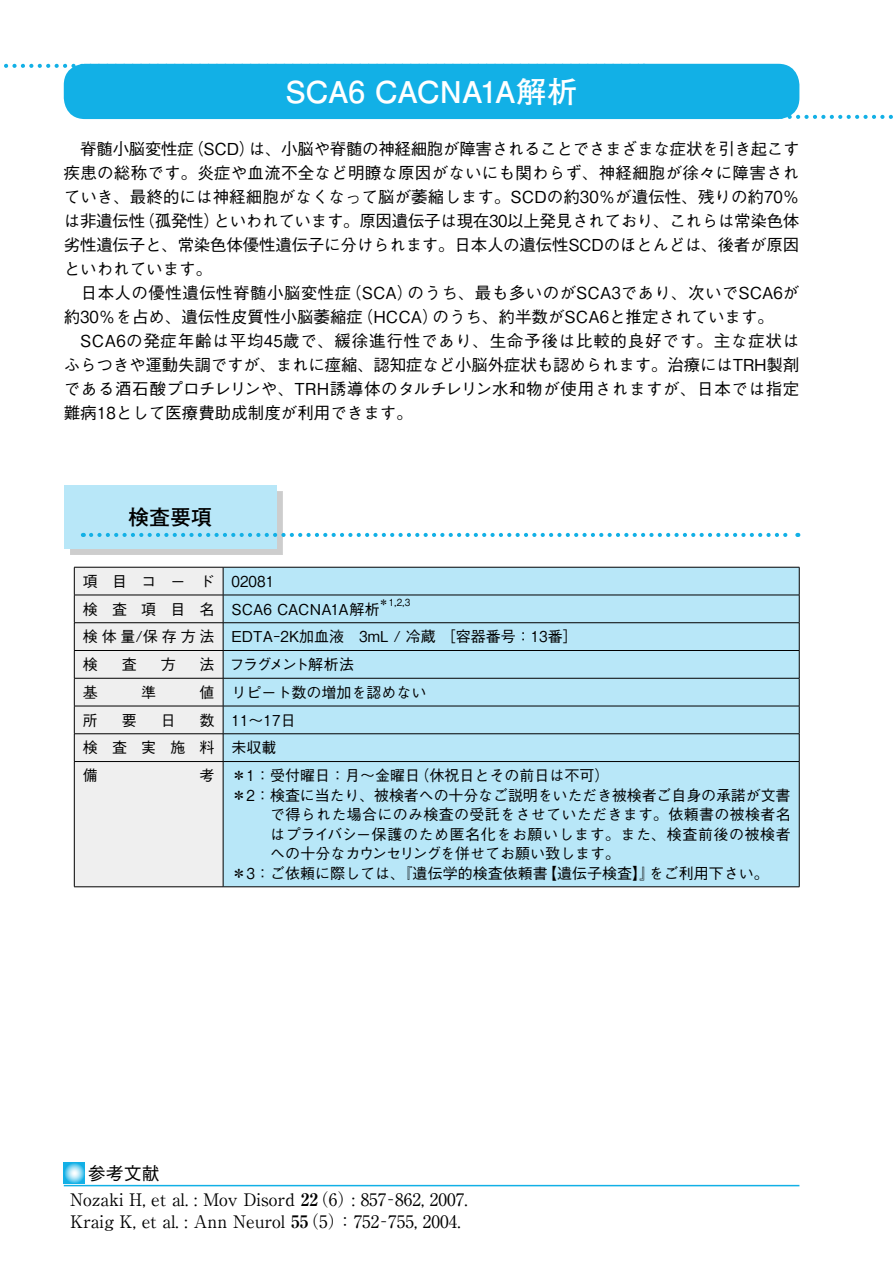
<style>
.page{position:relative;width:893px;height:1263px;background:#fff}
.page>*{position:absolute;margin:0;border:0;box-sizing:border-box;transform-origin:0 0}
.t1{font:700 30px "Futo Go B101 Pro";letter-spacing:-.01em;color:#fff}
.t2{font:700 21px "Futo Go B101 Pro";color:#000}
.t3{font:500 18px "Gothic BBB Pro";color:#000}
.t4{font:17.25px/22.5px "Ryumin Pro";color:#000}
.t5{font:500 16.5px/24px "Gothic BBB Pro";color:#000}
.t6{font:500 15px/27.8px "Gothic BBB Pro";color:#000}
.t7{font:500 15px "Gothic BBB Pro";letter-spacing:.02em;color:#000}
.t8{font:500 15px "Gothic BBB Pro";letter-spacing:.04em;color:#000}
.t9{font:500 15px "Gothic BBB Pro";letter-spacing:-.09em;color:#000}
.t10{font:500 9.75px "Gothic BBB Pro";color:#000}
.s1{font-weight:700}
</style>
<div class="page">
<div style="left:75px;top:568px;width:148px;height:318px;background:#efefef"></div>
<div style="left:224px;top:568px;width:575px;height:318px;background:#b8e7f8"></div>
<hr style="left:74px;top:567px;width:149px;height:1px;background:#000">
<hr style="left:223px;top:567px;width:576px;height:1px;background:#000">
<hr style="left:74px;top:595px;width:149px;height:1px;background:#000">
<hr style="left:223px;top:595px;width:576px;height:1px;background:#000">
<hr style="left:74px;top:622px;width:149px;height:1px;background:#000">
<hr style="left:223px;top:622px;width:576px;height:1px;background:#000">
<hr style="left:74px;top:650px;width:149px;height:1px;background:#000">
<hr style="left:223px;top:650px;width:576px;height:1px;background:#000">
<hr style="left:74px;top:733px;width:149px;height:1px;background:#000">
<hr style="left:223px;top:733px;width:576px;height:1px;background:#000">
<hr style="left:74px;top:761px;width:149px;height:1px;background:#000">
<hr style="left:74px;top:762px;width:1px;height:125px;background:#000">
<hr style="left:223px;top:761px;width:576px;height:1px;background:#000">
<hr style="left:799px;top:762px;width:1px;height:125px;background:#000">
<hr style="left:74px;top:886px;width:149px;height:1px;background:#000">
<hr style="left:223px;top:762px;width:1px;height:125px;background:#000">
<hr style="left:223px;top:886px;width:576px;height:1px;background:#000">
<hr style="left:74px;top:678px;width:149px;height:1px;background:#000">
<svg style="left:74px;top:567px;width:1px;height:194px"></svg>
<hr style="left:74px;top:706px;width:149px;height:1px;background:#000">
<hr style="left:223px;top:678px;width:576px;height:1px;background:#000">
<svg style="left:223px;top:567px;width:1px;height:194px"></svg>
<svg style="left:799px;top:567px;width:1px;height:194px"></svg>
<hr style="left:223px;top:706px;width:576px;height:1px;background:#000">
<div style="left:64px;top:64px;width:735px;height:55px;background:#12b0e6;border-radius:21px"></div>
<svg style="left:4px;top:64px;width:77px;height:4px"></svg>
<svg style="left:782px;top:115px;width:111px;height:4px"></svg>
<div style="left:70px;top:491px;width:213px;height:64px;background:#000;opacity:.2"></div>
<div style="left:64px;top:485px;width:212px;height:63px;background:#b8e7f8"></div>
<svg style="left:91px;top:533px;width:707px;height:4px"></svg>
<svg style="left:64px;top:1162px;width:20px;height:21px"></svg>
<hr style="left:64px;top:1185px;width:735px;height:1px;background:#12b0e6">
<h1 class="t1" style="left:285px;top:67px;width:293px">SCA6 CACNA1A解析</h1>
<p class="t5" style="left:64px;top:135px;width:737px">　脊髄小脳変性症（SCD）は、小脳や脊髄の神経細胞が障害されることでさまざまな症状を引き起こす疾患の総称です。炎症や血流不全など明瞭な原因がないにも関わらず、神経細胞が徐々に障害されていき、最終的には神経細胞がなくなって脳が萎縮します。SCDの約30％が遺伝性、残りの約70％は非遺伝性（孤発性）といわれています。原因遺伝子は現在30以上発見されており、これらは常染色体劣性遺伝子と、常染色体優性遺伝子に分けられます。日本人の遺伝性SCDのほとんどは、後者が原因といわれています。<br>　日本人の優性遺伝性脊髄小脳変性症（SCA）のうち、最も多いのがSCA3であり、次いでSCA6が約30％を占め、遺伝性皮質性小脳萎縮症（HCCA）のうち、約半数がSCA6と推定されています。　SCA6の発症年齢は平均45歳で、緩徐進行性であり、生命予後は比較的良好です。主な症状はふらつきや運動失調ですが、まれに痙縮、認知症など小脳外症状も認められます。治療にはTRH製剤である酒石酸プロチレリンや、TRH誘導体のタルチレリン水和物が使用されますが、日本では指定難病18として医療費助成制度が利用できます。</p>
<p class="t2" style="left:128px;top:500px;width:85px">検査要項</p>
<p class="t6" style="left:83px;top:565px;width:299px">項目コード 02081<br>検 査 項 目 名 SCA6 CACNA1A解析</p>
<p class="t10" style="left:379px;top:594px;width:33px">＊1,2,3</p>
<p class="t6" style="left:83px;top:621px;width:496px">検体量/保存方法 EDTA－2K加血液　3mL / 冷蔵　［容器番号：13番］検</p>
<p class="t6" style="left:122px;top:649px;width:16px">査</p>
<p class="t6" style="left:161px;top:649px;width:16px">方</p>
<p class="t9" style="left:200px;top:652px;width:156px">法 フラグメント解析法</p>
<p class="t6" style="left:83px;top:676px;width:16px">基</p>
<p class="t6" style="left:141px;top:676px;width:16px">準</p>
<p class="t6" style="left:200px;top:676px;width:228px">値 リピート数の増加を認めない</p>
<p class="t6" style="left:83px;top:704px;width:16px">所</p>
<p class="t6" style="left:122px;top:704px;width:16px">要</p>
<p class="t6" style="left:161px;top:704px;width:16px">日</p>
<p class="t6" style="left:83px;top:704px;width:214px;text-indent:117px">数 11～17日検査実施料 未収載<br>備</p>
<p class="t6" style="left:200px;top:760px;width:411px">考 ＊1：受付曜日：月～金曜日（休祝日とその前日は不可）</p>
<p class="t6" style="left:232px;top:779px;width:560px">＊2： 検査に当たり、被検者への十分なご説明をいただき被検者ご自身の承諾が文書</p>
<p class="t7" style="left:270px;top:802px;width:522px">で得られた場合にのみ検査の受託をさせていただきます。依頼書の被検者名</p>
<p class="t8" style="left:270px;top:822px;width:522px">はプライバシー保護のため匿名化をお願いします。また、検査前後の被検者</p>
<p class="t6" style="left:270px;top:838px;width:352px">への十分なカウンセリングを併せてお願い致します。</p>
<p class="t6" style="left:232px;top:857px;width:539px">＊3： ご依頼に際しては、『遺伝学的検査依頼書【遺伝子検査】』をご利用下さい。</p>
<p class="t3" style="left:88px;top:1158px;width:73px">参考文献</p>
<p class="t4" style="left:70px;top:1187px;width:399px">Nozaki H, et al. : Mov Disord <span class="s1">22</span>（6）: 857－862, 2007.<br>Kraig K, et al. : Ann Neurol <span class="s1">55</span>（5）：752－755, 2004.</p>
</div>
